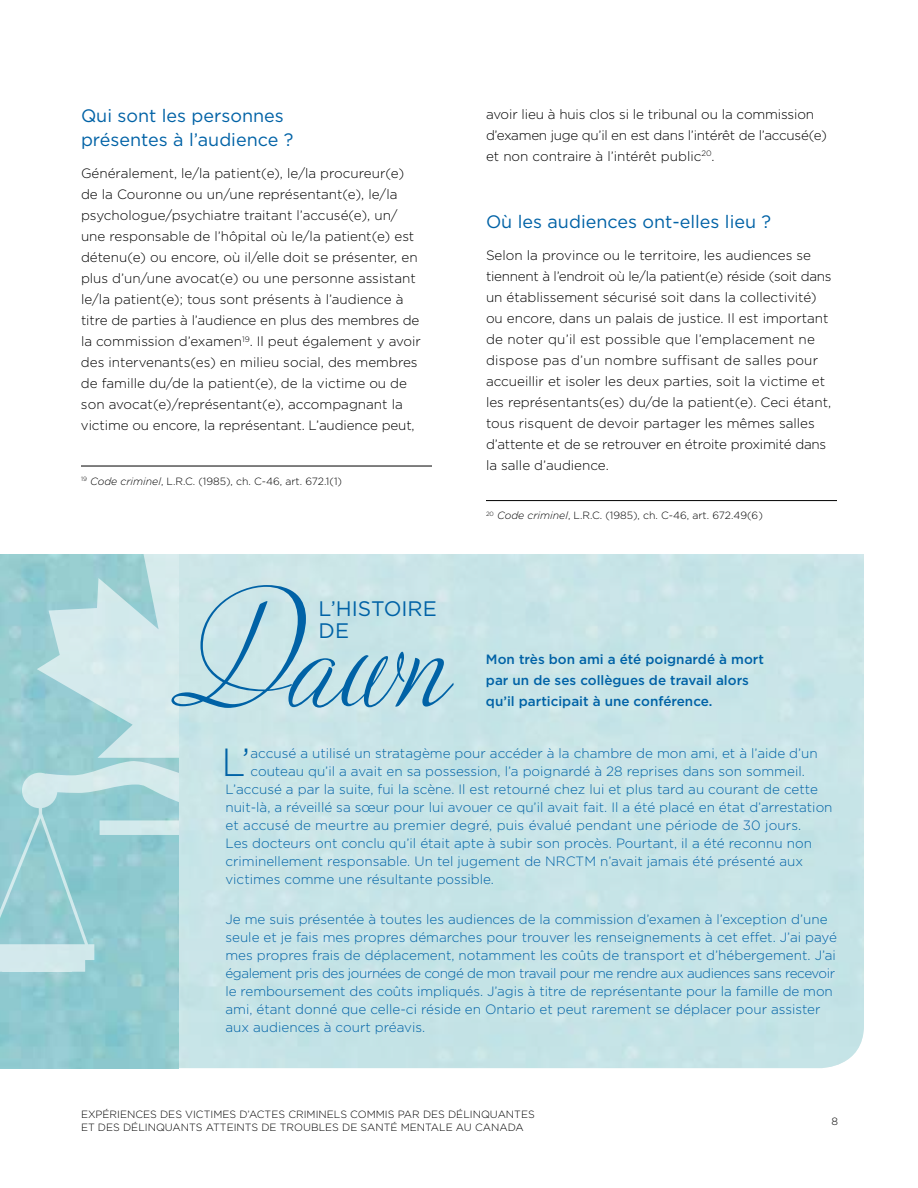
<style>
.page{position:relative;width:918px;height:1188px;background:#fff}
.page>*{position:absolute;margin:0;border:0;box-sizing:border-box;transform-origin:0 0}
.t1{font:149.4px "Adios Script Pro";color:#0062a6}
.t2{font:300 39.15px "Gotham";color:#0062a6}
.t3{font:21px/22.5px "Gotham";color:#0062a6}
.t4{font:18px/24px "Gotham";color:#0062a6}
.t5{font:300 13.5px/18px "Gotham";color:#0062a6}
.t6{font:300 13.5px/21px "Gotham";color:#000}
.t7{font:300 13.5px/21px "Gotham";letter-spacing:-.02em;color:#000}
.t8{font:500 13.5px/21px "Gotham";color:#0062a6}
.t9{font:300 10.5px/12.6px "Gotham";color:#000}
.s1{font-style:italic}
</style>
<div class="page">
<hr style="left:486px;top:500px;width:351px;height:1px;background:#000">
<hr style="left:81px;top:466px;width:351px;height:1px;background:#000">
<svg style="left:22px;top:554px;width:156px;height:281px;background:#b5dbde"></svg>
<svg style="left:0;top:807px;width:94px;height:165px;background:#9ed0d5"></svg>
<h3 class="t4" style="left:81px;top:104px;width:214px">Qui sont les personnes présentes à l’audience ?</h3>
<p class="t6" style="left:81px;top:163px;width:342px">Généralement, le/la patient(e), le/la procureur(e) de la Couronne ou un/une représentant(e), le/la psychologue/psychiatre traitant l’accusé(e), un/ une responsable de l’hôpital où le/la patient(e) est détenu(e) ou encore, où il/elle doit se présenter, en plus d’un/une avocat(e) ou une personne assistant le/la patient(e); tous sont présents à l’audience à titre de parties à l’audience en plus des membres de la commission d’examen<sup>19</sup>. I l peut également y avoir des intervenants(es) en milieu social, des membres de famille du/de la patient(e), de la victime ou de son avocat(e)/représentant(e), accompagnant la victime ou encore, la représentant. L’audience peut,</p>
<p class="t9" style="left:81px;top:475px;width:263px"><sup>19</sup> <span class="s1">Code criminel</span>, L.R.C. (1985), ch. C-46, art. 672.1(1)</p>
<h1 class="t1" style="left:171px;top:566px;width:276px">Dawn</h1>
<h3 class="t3" style="left:319px;top:597px;width:120px">L’histoire de</h3>
<p class="t7" style="left:486px;top:103px;width:342px">avoir lieu à huis clos si le tribunal ou la commission d’examen juge qu’il en est dans l’intérêt de l’accusé(e) et non contraire à l’intérêt public<sup>20</sup>.</p>
<h3 class="t4" style="left:486px;top:209px;width:287px">Où les audiences ont-elles lieu ?</h3>
<p class="t6" style="left:486px;top:244px;width:347px">Selon la province ou le territoire, les audiences se tiennent à l’endroit où le/la patient(e) réside (soit dans un établissement sécurisé soit dans la collectivité) ou encore, dans un palais de justice. I l est important de noter qu’il est possible que l’emplacement ne dispose pas d’un nombre suffisant de salles pour accueillir et isoler les deux parties, soit la victime et les représentants(es) du/de la patient(e). Ceci étant, tous risquent de devoir partager les mêmes salles d’attente et de se retrouver en étroite proximité dans la salle d’audience.</p>
<p class="t9" style="left:486px;top:509px;width:278px"><sup>20</sup> <span class="s1">Code criminel</span>, L.R.C. (1985), ch. C-46, art. 672.49(6)</p>
<p class="t8" style="left:486px;top:649px;width:280px">Mon très bon ami a été poignardé à mort par un de ses collègues de travail alors</p>
<p class="t8" style="left:486px;top:691px;width:228px">qu’il participait à une conférence.</p>
<h2 class="t2" style="left:221px;top:737px;width:31px">L’</h2>
<p class="t5" style="left:251px;top:744px;width:569px">accusé a utilisé un stratagème pour accéder à la chambre de mon ami, et à l’aide d’un</p>
<p class="t5" style="left:251px;top:762px;width:556px">couteau qu’il a avait en sa possession, l’a poignardé à 28 reprises dans son sommeil.</p>
<p class="t5" style="left:225px;top:780px;width:594px">L’accusé a par la suite, fui la scène. I l est retourné chez lui et plus tard au courant de cette</p>
<p class="t5" style="left:225px;top:798px;width:609px">nuit-là, a réveillé sa sœur pour lui avouer ce qu’il avait fait. I l a été placé en état d’arrestation</p>
<p class="t5" style="left:225px;top:816px;width:577px">et accusé de meurtre au premier degré, puis évalué pendant une période de 30 jours.</p>
<p class="t5" style="left:225px;top:834px;width:588px">Les docteurs ont conclu qu’il était apte à subir son procès. Pourtant, il a été reconnu non</p>
<p class="t5" style="left:225px;top:852px;width:331px">criminellement responsable. U n tel jugement de NRCTM</p>
<p class="t5" style="left:600px;top:852px;width:205px">n’avait jamais été présenté aux</p>
<p class="t5" style="left:225px;top:870px;width:270px">victimes comme une résultante possible.</p>
<p class="t5" style="left:225px;top:910px;width:613px">Je me suis présentée à toutes les audiences de la commission d’examen à l’exception d’une seule et je fais mes propres démarches pour trouver les renseignements à cet effet. J’ai payé mes propres frais de déplacement, notamment les coûts de transport et d’hébergement. J’ai également pris des journées de congé de mon travail pour me rendre aux audiences sans recevoir le remboursement des coûts impliqués. J’agis à titre de représentante pour la famille de mon ami, étant donné que celle-ci réside en Ontario et peut rarement se déplacer pour assister aux audiences à court préavis.</p>
<p class="t9" style="left:81px;top:1108px;width:455px">Expériences des victimes d’actes criminels commis par des délinquantes et des délinquants atteints de troubles de santé mentale au Canada</p>
<p class="t9" style="left:831px;top:1114px;width:8px">8</p>
</div>
